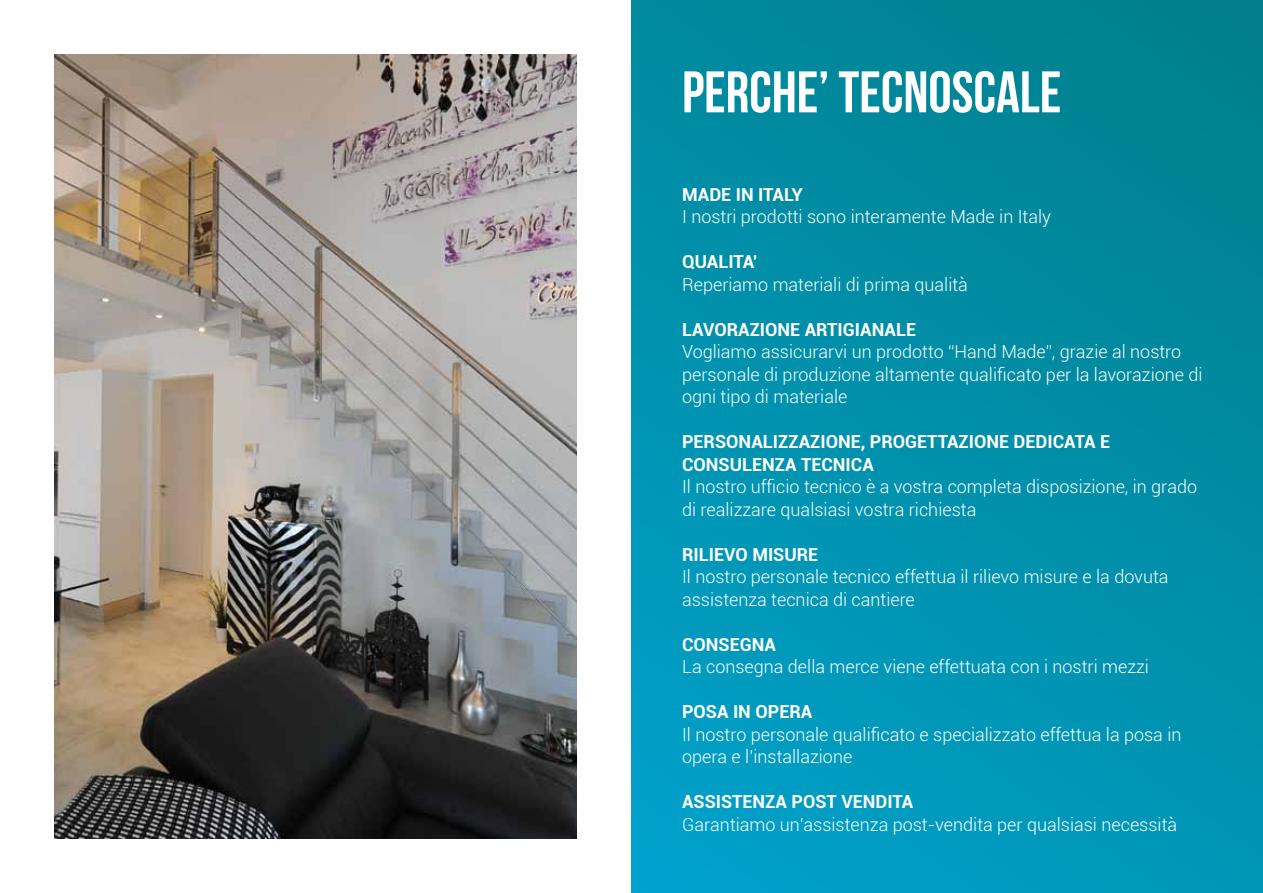
<style>
.page{position:relative;width:1263px;height:893px;background:#fff}
.page>*{position:absolute;margin:0;border:0;box-sizing:border-box;transform-origin:0 0}
.t1{font:58.5px "Bebas Neue";color:#fff}
.t2{font:300 18px/22.5px "Roboto";color:#fff}
.t3{font:700 18px/22.5px "Roboto";color:#fff}
</style>
<div class="page">
<img style="left:54px;top:54px;width:522px;height:785px">
<div style="left:631px;top:0;width:632px;height:893px;background:linear-gradient(to bottom,#008494,#009cc2)"></div>
<h1 class="t1" style="left:682px;top:60px;width:381px">PERCHE’ TECNOSCALE</h1>
<p class="t3" style="left:682px;top:182px;width:122px">MADE IN ITALY</p>
<p class="t2" style="left:682px;top:205px;width:370px">I nostri prodotti sono interamente Made in Italy</p>
<p class="t3" style="left:682px;top:250px;width:77px">QUALITA’</p>
<p class="t2" style="left:682px;top:272px;width:287px">Reperiamo materiali di prima qualità</p>
<p class="t3" style="left:682px;top:317px;width:235px">LAVORAZIONE ARTIGIANALE</p>
<p class="t2" style="left:682px;top:340px;width:522px">Vogliamo assicurarvi un prodotto “Hand Made”, grazie al nostro personale di produzione altamente qualificato per la lavorazione di ogni tipo di materiale</p>
<p class="t3" style="left:682px;top:430px;width:429px">PERSONALIZZAZIONE, PROGETTAZIONE DEDICATA E<br>CONSULENZA TECNICA</p>
<p class="t2" style="left:682px;top:475px;width:517px">Il nostro ufficio tecnico è a vostra completa disposizione, in grado di realizzare qualsiasi vostra richiesta</p>
<p class="t3" style="left:682px;top:542px;width:138px">RILIEVO MISURE</p>
<p class="t2" style="left:682px;top:565px;width:488px">Il nostro personale tecnico effettua il rilievo misure e la dovuta assistenza tecnica di cantiere</p>
<p class="t3" style="left:682px;top:632px;width:95px">CONSEGNA</p>
<p class="t2" style="left:682px;top:655px;width:468px">La consegna della merce viene effettuata con i nostri mezzi</p>
<p class="t3" style="left:682px;top:700px;width:132px">POSA IN OPERA</p>
<p class="t2" style="left:682px;top:722px;width:501px">Il nostro personale qualificato e specializzato effettua la posa in opera e l’installazione</p>
<p class="t3" style="left:682px;top:790px;width:233px">ASSISTENZA POST VENDITA</p>
<p class="t2" style="left:682px;top:812px;width:497px">Garantiamo un’assistenza post-vendita per qualsiasi necessità</p>
</div>
